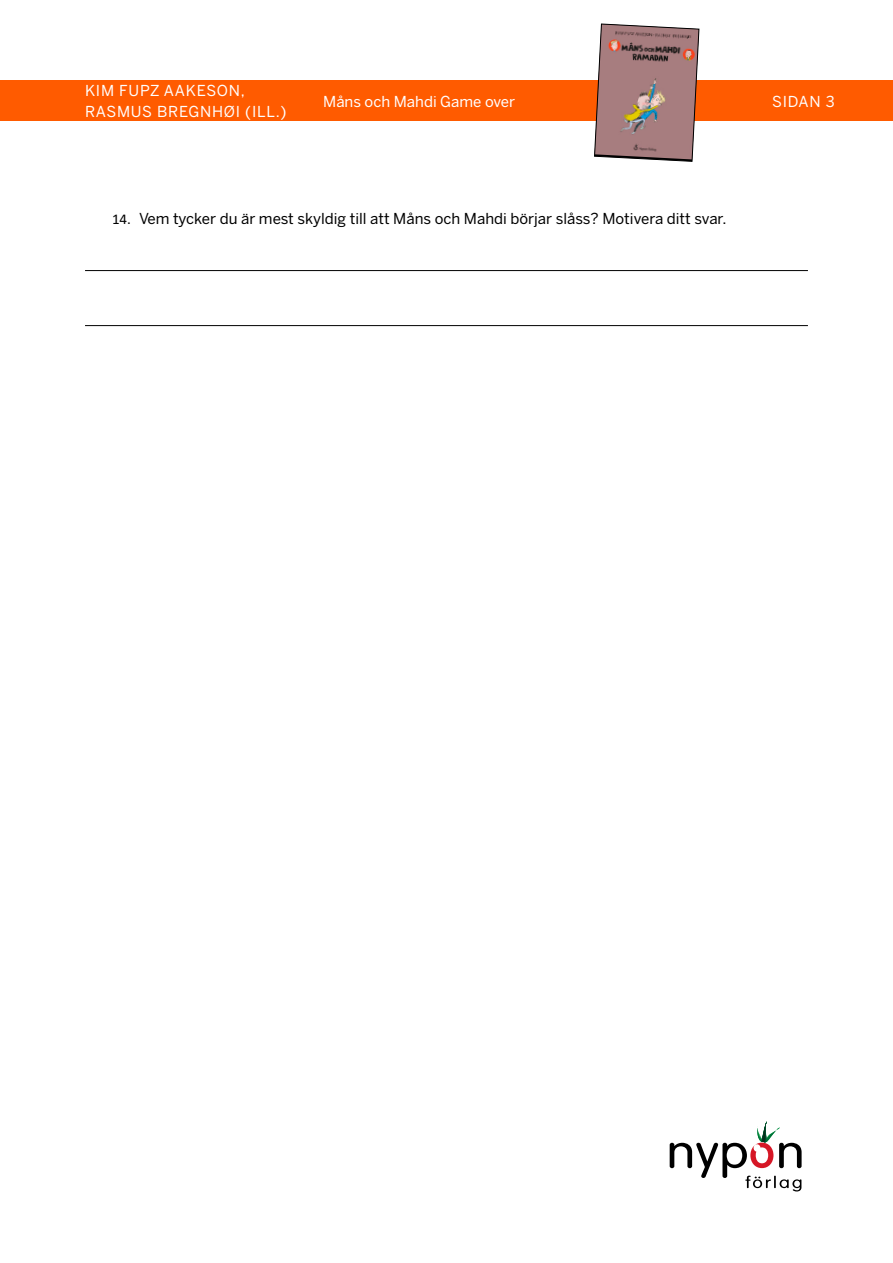
<style>
.page{position:relative;width:893px;height:1263px;background:#fff}
.page>*{position:absolute;margin:0;border:0;box-sizing:border-box;transform-origin:0 0}
.t1{font:15px "Benton Sans";color:#000}
.t2{font:15px/21px "Benton Sans";letter-spacing:.04em;color:#fff}
.t3{font:15px "Benton Sans";color:#fff}
.s1{font-family:"Calibri"}
</style>
<div class="page">
<div style="left:0;top:80px;width:893px;height:41px;background:#ff5b00"></div>
<svg style="left:670px;top:1121px;width:132px;height:70px"></svg>
<svg style="left:594px;top:23px;width:105px;height:139px;background:#a5807e"></svg>
<hr style="left:85px;top:270px;width:723px;height:1px;background:#000">
<hr style="left:85px;top:325px;width:723px;height:1px;background:#000">
<p class="t2" style="left:85px;top:81px;width:203px">KIM FUPZ AAKESON,<br>RASMUS BREGNHØI (ILL.)</p>
<p class="t3" style="left:323px;top:93px;width:193px">Måns och Mahdi Game over</p>
<p class="t1" style="left:112px;top:210px;width:616px"><span class="s1">14.</span> Vem tycker du är mest skyldig till att Måns och Mahdi börjar slåss? Motivera ditt svar.</p>
<p class="t2" style="left:772px;top:91px;width:64px">SIDAN 3</p>
</div>
